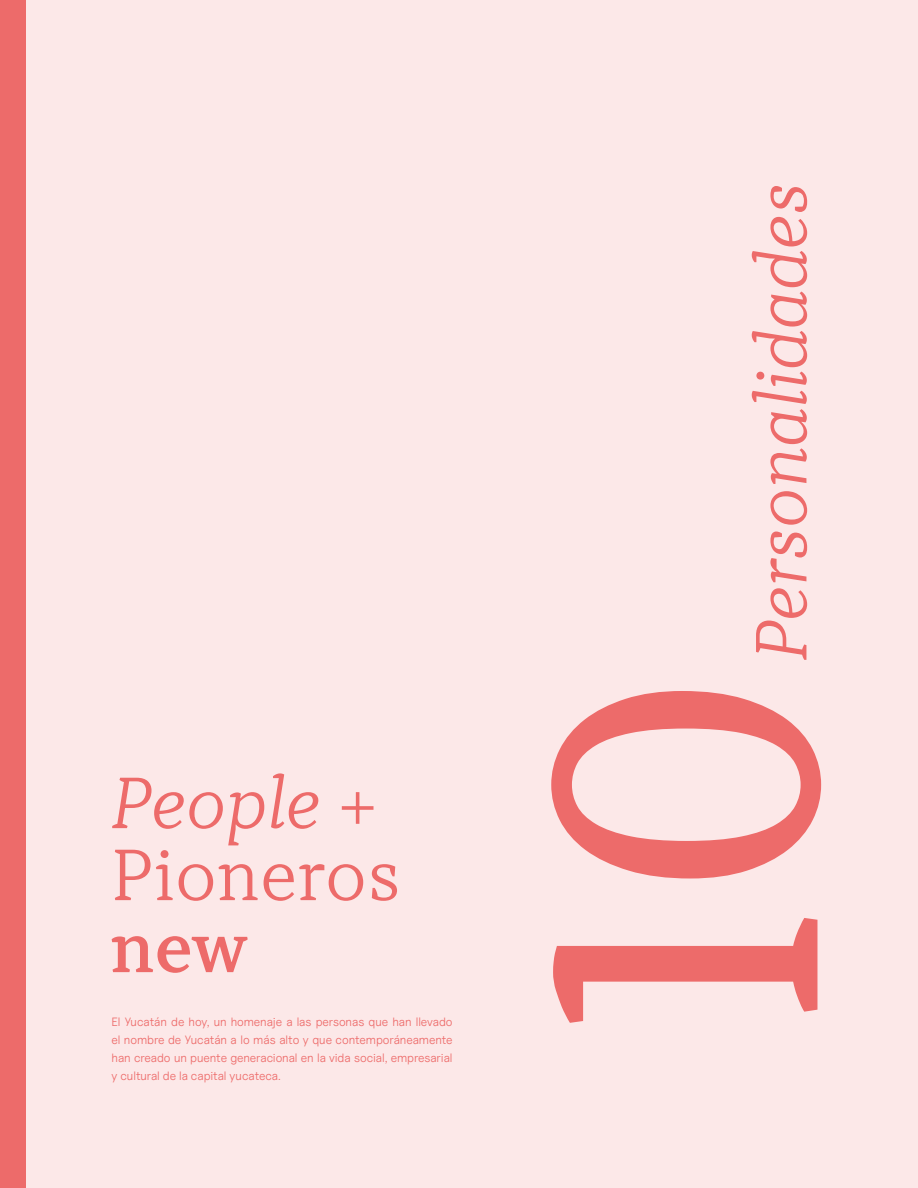
<style>
.page{position:relative;width:918px;height:1188px;background:#fce8e8}
.page>*{position:absolute;margin:0;border:0;box-sizing:border-box;transform-origin:0 0}
.t1{font:375px "TT Tricks";color:#ed6b6a}
.t2{font:italic 300 72px "TT Tricks";color:#ed6b6a}
.t3{font:300 72px "TT Tricks";color:#ed6b6a}
.t4{font:600 72px "TT Tricks";color:#ed6b6a}
.t5{font:12px/18px "Uncut Sans Book";letter-spacing:-.005em;color:#ed6b6a;text-align:justify}
</style>
<div class="page">
<div style="left:0;top:0;width:26px;height:1188px;background:#ed6b6a"></div>
<h2 class="t2" style="left:111px;top:759px;width:268px">People +</h2>
<h2 class="t3" style="left:111px;top:831px;width:292px">Pioneros</h2>
<h2 class="t4" style="left:111px;top:903px;width:139px">new</h2>
<p class="t5" style="left:112px;top:1013px;width:343px">El Yucatán de hoy, un homenaje a las personas que han llevado el nombre de Yucatán a lo más alto y que contemporáneamente han creado un puente generacional en la vida social, empresarial y cultural de la capital yucateca.</p>
<h2 class="t2" style="left:737px;top:662px;width:480px;rotate:-90deg">Personalidades</h2>
<h1 class="t1" style="left:456px;top:1038px;width:373px;rotate:-90deg">10</h1>
</div>
